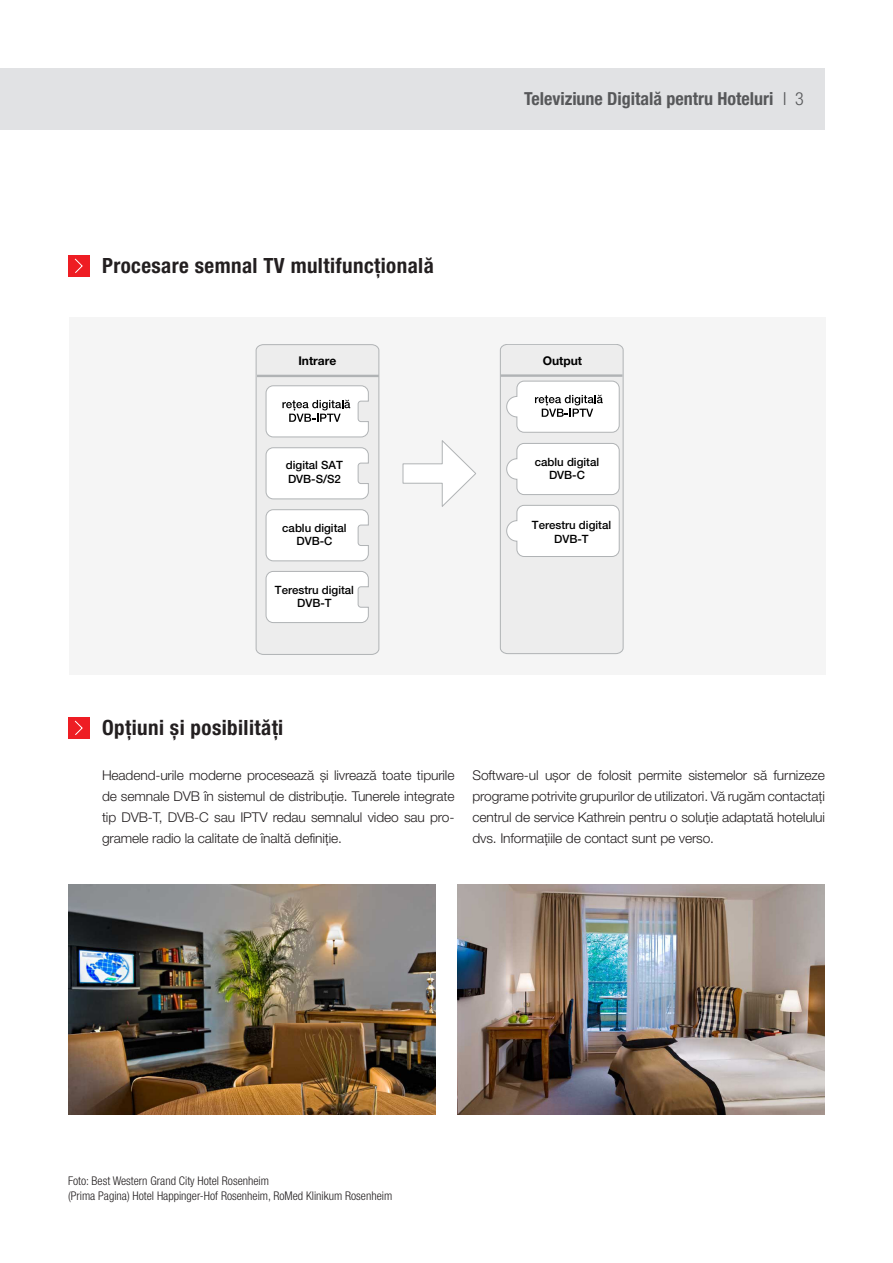
<style>
.page{position:relative;width:893px;height:1263px;background:#fff}
.page>*{position:absolute;margin:0;border:0;box-sizing:border-box;transform-origin:0 0}
.t1{font:700 condensed 21px "Helvetica Neue LT Pro";letter-spacing:.02em;color:#231f20}
.t2{font:700 condensed 18px "Helvetica Neue LT Pro";color:#57585a}
.t3{font:300 13.5px/21px "Helvetica Neue LT Pro";letter-spacing:-.01em;color:#231f20;text-align:justify}
.t4{font:300 condensed 12px/15px "Helvetica Neue LT Std";color:#231f20}
.t5{font:700 12px "Helvetica Neue LT Pro";color:#000}
.t6{font:500 11.4px/13.6px "Helvetica Neue LT Pro";color:#000;text-align:center}
.s1{font-family:"Helvetica Neue LT Std";font-weight:300}
</style>
<div class="page">
<div style="left:0;top:68px;width:825px;height:61px;background:#e1e2e4"></div>
<div style="left:68px;top:717px;width:21px;height:21px;background:#ee1d23"></div>
<svg style="left:74px;top:720px;width:9px;height:15px"></svg>
<div style="left:68px;top:255px;width:21px;height:21px;background:#ee1d23"></div>
<svg style="left:74px;top:258px;width:9px;height:15px"></svg>
<img style="left:68px;top:884px;width:368px;height:231px">
<img style="left:457px;top:884px;width:368px;height:231px">
<div style="left:69px;top:317px;width:757px;height:357px;background:#f5f5f5"></div>
<svg style="left:256px;top:344px;width:123px;height:311px"></svg>
<svg style="left:402px;top:440px;width:74px;height:67px"></svg>
<svg style="left:500px;top:344px;width:124px;height:310px"></svg>
<h1 class="t1" style="left:102px;top:253px;width:333px">Procesare semnal TV multifuncțională</h1>
<h2 class="t2" style="left:524px;top:88px;width:281px">Televiziune Digitală pentru Hoteluri <span class="s1">I 3</span></h2>
<p class="t5" style="left:298px;top:353px;width:40px">Intrare</p>
<p class="t5" style="left:543px;top:353px;width:41px">Output</p>
<p class="t6" style="left:286px;top:458px;width:59px;text-align:left">digital SAT<br>DVB-S/S2</p>
<p class="t6" style="left:282px;top:521px;width:66px">cablu digital<br>DVB-C</p>
<p class="t6" style="left:275px;top:583px;width:81px">Terestru digital<br>DVB-T</p>
<h1 class="t1" style="left:102px;top:715px;width:183px">Opțiuni și posibilități</h1>
<p class="t6" style="left:535px;top:455px;width:66px">cablu digital<br>DVB-C</p>
<p class="t6" style="left:532px;top:518px;width:81px">Terestru digital<br>DVB-T</p>
<p class="t3" style="left:102px;top:765px;width:354px">Headend-urile moderne procesează și livrează toate tipurile de semnale DVB în sistemul de distribuție. Tunerele integrate tip DVB-T, DVB-C sau IPTV redau semnalul video sau pro&shy;gramele radio la calitate de înaltă definiție.</p>
<p class="t3" style="left:472px;top:765px;width:354px">Software-ul ușor de folosit permite sistemelor să furnizeze programe potrivite grupurilor de utilizatori. Vă rugăm contactați centrul de service Kathrein pentru o soluție adaptată hotelului dvs. Informațiile de contact sunt pe verso.</p>
<p class="t4" style="left:68px;top:1173px;width:326px">Foto: Best Western Grand City Hotel Rosenheim<br>(Prima Pagina) Hotel Happinger-Hof Rosenheim, RoMed Klinikum Rosenheim</p>
</div>
